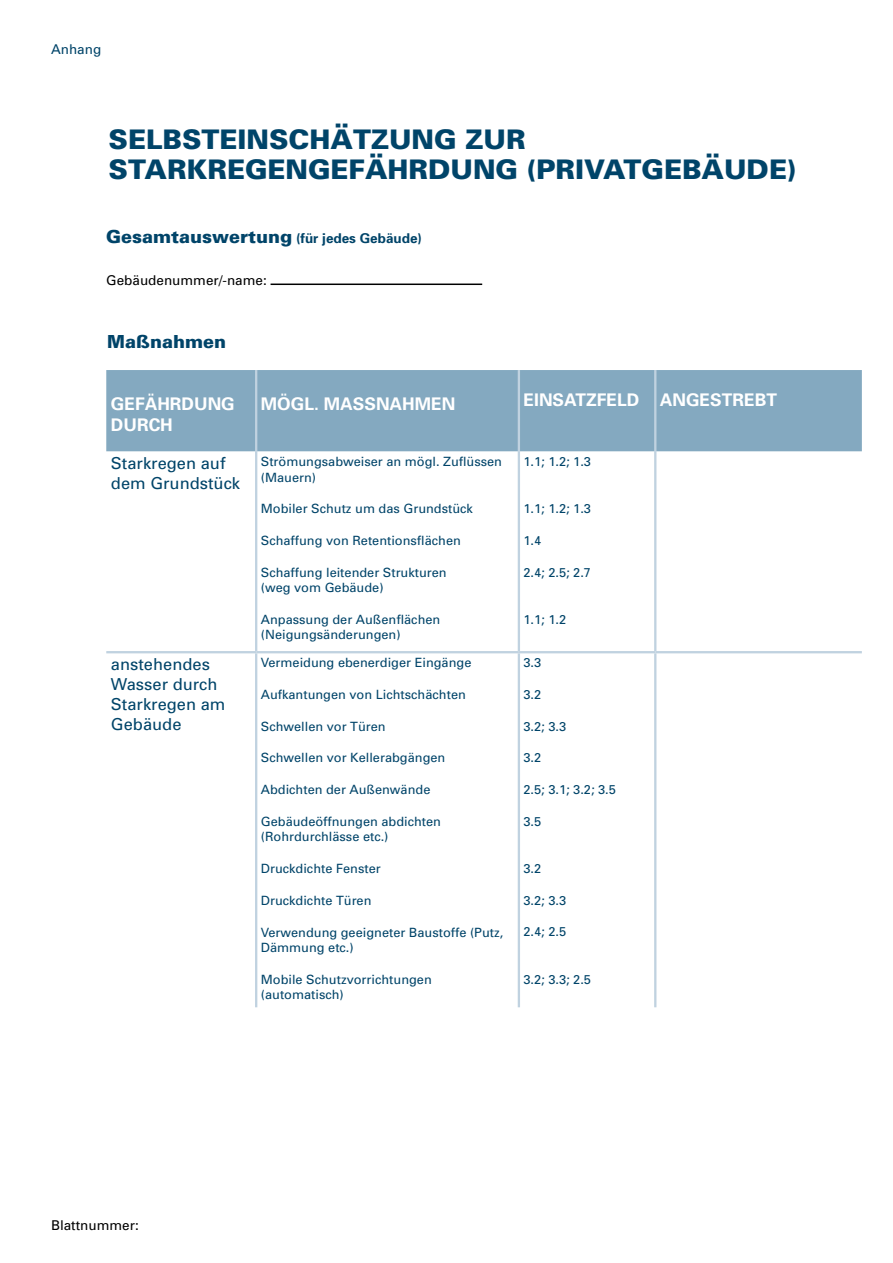
<style>
.page{position:relative;width:893px;height:1263px;background:#fff}
.page>*{position:absolute;margin:0;border:0;box-sizing:border-box;transform-origin:0 0}
.t1{font:900 27px/30px "Univers";color:#004469}
.t2{font:900 18px "Univers";color:#004469}
.t3{font:700 17.4px/20.9px "Univers";color:#fff}
.t4{font:16.5px/19.8px "Univers";color:#004469}
.t5{font:700 13.5px "Univers";color:#004469}
.t6{font:13.5px "Univers";color:#000}
.t7{font:13.5px "Univers";color:#004469}
.t8{font:12.75px/15.3px "Univers";color:#004469}
.s1{font-weight:900;font-size:18px}
</style>
<div class="page">
<hr style="left:271px;top:283px;width:211px;height:2px;background:#000">
<div style="left:106px;top:370px;width:756px;height:81px;background:#84a9c0"></div>
<hr style="left:255px;top:370px;width:2px;height:81px;background:#c0d2e0">
<hr style="left:518px;top:370px;width:2px;height:81px;background:#c0d2e0">
<hr style="left:654px;top:370px;width:2px;height:81px;background:#c0d2e0">
<hr style="left:255px;top:451px;width:2px;height:200px;background:#c0d2e0">
<hr style="left:518px;top:451px;width:2px;height:200px;background:#c0d2e0">
<hr style="left:654px;top:451px;width:2px;height:200px;background:#c0d2e0">
<hr style="left:255px;top:653px;width:2px;height:354px;background:#c0d2e0">
<hr style="left:518px;top:653px;width:2px;height:354px;background:#c0d2e0">
<hr style="left:654px;top:653px;width:2px;height:354px;background:#c0d2e0">
<hr style="left:106px;top:651px;width:150px;height:2px;background:#c0d2e0">
<hr style="left:256px;top:651px;width:263px;height:2px;background:#c0d2e0">
<hr style="left:519px;top:651px;width:136px;height:2px;background:#c0d2e0">
<hr style="left:655px;top:651px;width:207px;height:2px;background:#c0d2e0">
<p class="t7" style="left:51px;top:41px;width:52px">Anhang</p>
<h2 class="t1" style="left:109px;top:123px;width:689px">SELBSTEINSCHÄTZUNG ZUR<br>STARKREGENGEFÄHRDUNG (PRIVATGEBÄUDE)</h2>
<h3 class="t5" style="left:106px;top:230px;width:317px"><span class="s1">Gesamtauswertung</span> (für jedes Gebäude)</h3>
<p class="t6" style="left:106px;top:272px;width:162px">Gebäudenummer/-name:</p>
<h3 class="t2" style="left:107px;top:330px;width:121px">Maßnahmen</h3>
<p class="t3" style="left:111px;top:393px;width:125px">GEFÄHRDUNG<br>DURCH</p>
<p class="t3" style="left:261px;top:393px;width:196px">MÖGL. MASSNAHMEN</p>
<p class="t3" style="left:524px;top:389px;width:117px">EINSATZFELD</p>
<p class="t3" style="left:660px;top:389px;width:119px">ANGESTREBT</p>
<p class="t4" style="left:111px;top:453px;width:131px">Starkregen auf dem Grundstück</p>
<p class="t8" style="left:261px;top:454px;width:243px">Strömungsabweiser an mögl. Zuflüssen (Mauern)</p>
<p class="t8" style="left:261px;top:501px;width:214px">Mobiler Schutz um das Grundstück</p>
<p class="t8" style="left:261px;top:533px;width:202px">Schaffung von Retentionsflächen</p>
<p class="t8" style="left:261px;top:564px;width:187px">Schaffung leitender Strukturen (weg vom Gebäude)</p>
<p class="t8" style="left:261px;top:611px;width:181px">Anpassung der Außenflächen (Neigungsänderungen)</p>
<p class="t8" style="left:523px;top:454px;width:69px">1.1; 1.2; 1.3</p>
<p class="t8" style="left:523px;top:501px;width:69px">1.1; 1.2; 1.3</p>
<p class="t8" style="left:523px;top:533px;width:19px">1.4</p>
<p class="t8" style="left:523px;top:564px;width:69px">2.4; 2.5; 2.7</p>
<p class="t8" style="left:523px;top:611px;width:44px">1.1; 1.2</p>
<p class="t4" style="left:111px;top:654px;width:116px">anstehendes<br>Wasser durch<br>Starkregen am<br>Gebäude</p>
<p class="t8" style="left:261px;top:655px;width:212px">Vermeidung ebenerdiger Eingänge</p>
<p class="t8" style="left:261px;top:686px;width:207px">Aufkantungen von Lichtschächten</p>
<p class="t8" style="left:261px;top:718px;width:126px">Schwellen vor Türen</p>
<p class="t8" style="left:261px;top:750px;width:186px">Schwellen vor Kellerabgängen</p>
<p class="t8" style="left:261px;top:782px;width:171px">Abdichten der Außenwände</p>
<p class="t8" style="left:261px;top:813px;width:182px">Gebäudeöffnungen abdichten (Rohrdurchlässe etc.)</p>
<p class="t8" style="left:261px;top:861px;width:121px">Druckdichte Fenster</p>
<p class="t8" style="left:261px;top:892px;width:112px">Druckdichte Türen</p>
<p class="t8" style="left:261px;top:924px;width:244px">Verwendung geeigneter Baustoffe (Putz,<br>Dämmung etc.)</p>
<p class="t8" style="left:261px;top:971px;width:172px">Mobile Schutzvorrichtungen (automatisch)</p>
<p class="t8" style="left:523px;top:655px;width:19px">3.3</p>
<p class="t8" style="left:523px;top:686px;width:19px">3.2</p>
<p class="t8" style="left:523px;top:718px;width:44px">3.2; 3.3</p>
<p class="t8" style="left:523px;top:750px;width:19px">3.2</p>
<p class="t8" style="left:523px;top:782px;width:94px">2.5; 3.1; 3.2; 3.5</p>
<p class="t8" style="left:523px;top:813px;width:19px">3.5</p>
<p class="t8" style="left:523px;top:860px;width:19px">3.2</p>
<p class="t8" style="left:523px;top:892px;width:44px">3.2; 3.3</p>
<p class="t8" style="left:523px;top:924px;width:44px">2.4; 2.5</p>
<p class="t8" style="left:523px;top:971px;width:69px">3.2; 3.3; 2.5</p>
<p class="t6" style="left:51px;top:1217px;width:89px">Blattnummer:</p>
</div>
